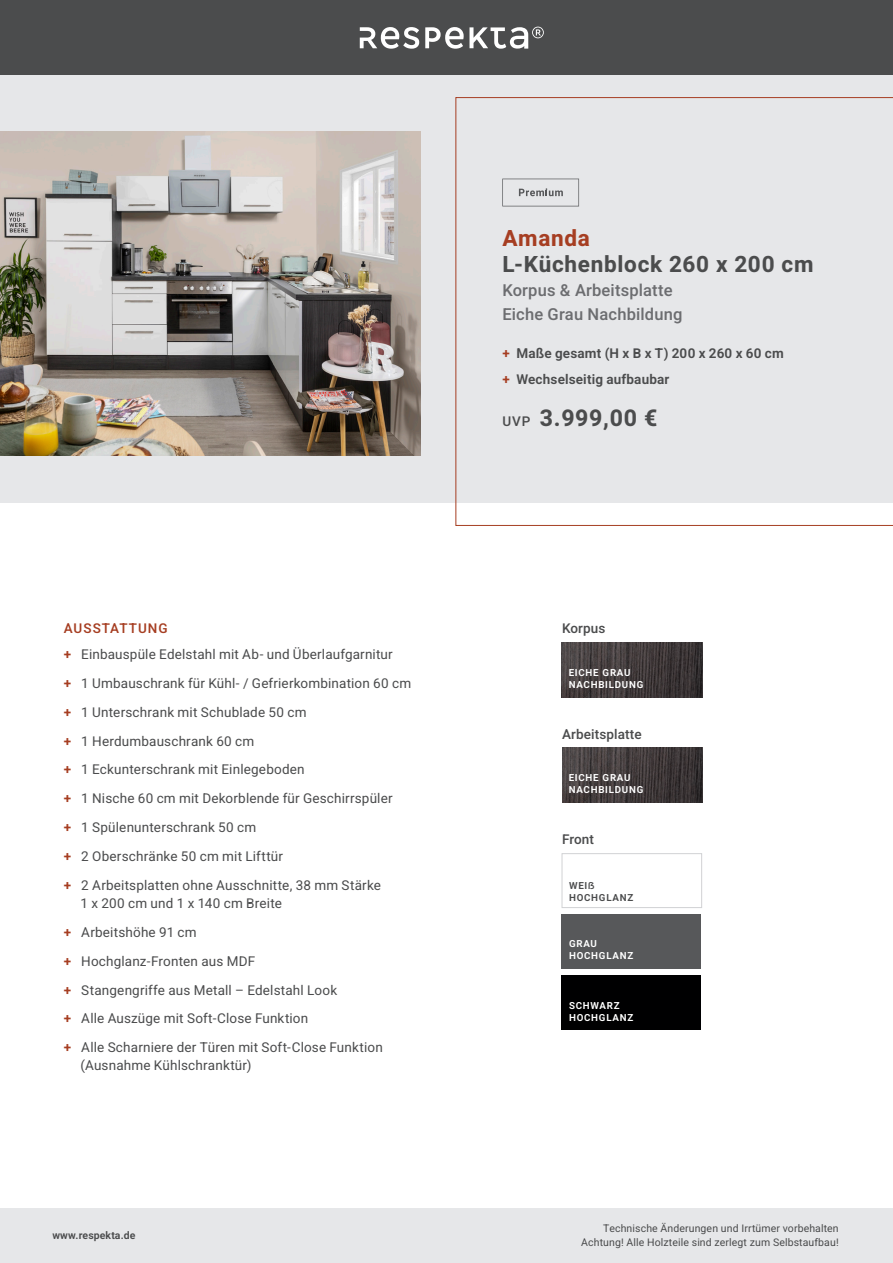
<style>
.page{position:relative;width:893px;height:1263px;background:#fff}
.page>*{position:absolute;margin:0;border:0;box-sizing:border-box;transform-origin:0 0}
.t1{font:700 23.1px "Heebo";color:#4b4c4d}
.t2{font:700 22.5px "Heebo";letter-spacing:.03em;color:#4b4c4d}
.t3{font:700 22.5px "Heebo";letter-spacing:.03em;color:#a63e22}
.t4{font:500 16.5px/24px "Heebo";letter-spacing:.01em;color:#6c6d70}
.Absatzformat_2{font:13.5px/18px "Heebo";letter-spacing:.015em;color:#4b4c4d}
.Absatzformat_2-2{font:600 13.5px "Heebo";letter-spacing:.01em;color:#4b4c4d}
.t5{font:500 13.5px "Heebo";letter-spacing:.01em;color:#4b4c4d}
.t6{font:500 13.5px "Heebo";letter-spacing:.075em;color:#a63e22}
.t7{font:10.5px/13.5px "Heebo";letter-spacing:.01em;color:#4b4c4d;text-align:right}
.t8{font:600 10.5px "Heebo";letter-spacing:.01em;color:#4b4c4d}
.t9{font:600 9.75px/12px "Heebo";letter-spacing:.075em;color:#fff}
.t10{font:600 9.75px "Heebo";letter-spacing:.075em;color:#4b4c4d}
.s1{font-weight:600;color:#a63e22}
.s2{color:#a63e22}
.s3{font-weight:500;font-size:13.5px}
.s4{font-weight:500}
</style>
<div class="page">
<div style="left:0;top:0;width:893px;height:75px;background:#4b4c4d"></div>
<div style="left:0;top:1208px;width:893px;height:55px;background:#e6e7e9"></div>
<svg style="left:360px;top:27px;width:59px;height:22px"></svg>
<svg style="left:425px;top:27px;width:119px;height:22px"></svg>
<div style="left:0;top:75px;width:893px;height:428px;background:#e6e7e9"></div>
<svg style="left:455px;top:97px;width:438px;height:429px"></svg>
<img style="left:0;top:131px;width:421px;height:324px">
<svg style="left:502px;top:179px;width:77px;height:27px"></svg>
<img style="left:562px;top:643px;width:140px;height:55px">
<img style="left:562px;top:748px;width:140px;height:54px">
<div style="left:562px;top:975px;width:139px;height:55px;background:#000001"></div>
<div style="left:562px;top:914px;width:139px;height:55px;background:#57585a"></div>
<div style="left:562px;top:853px;width:140px;height:55px;background:#fff;border:1px solid #d1d2d4"></div>
<p class="t6" style="left:64px;top:619px;width:105px">AUSSTATTUNG</p>
<p class="Absatzformat_2" style="left:64px;top:645px;width:331px"><span class="s1">+</span> Einbauspüle Edelstahl mit Ab- und Überlaufgarnitur</p>
<p class="Absatzformat_2" style="left:64px;top:674px;width:349px"><span class="s1">+</span> 1 Umbauschrank für Kühl- / Gefrierkombination 60 cm</p>
<p class="Absatzformat_2" style="left:64px;top:703px;width:244px"><span class="s1">+</span> 1 Unterschrank mit Schublade 50 cm</p>
<p class="Absatzformat_2" style="left:64px;top:732px;width:192px"><span class="s1">+</span> 1 Herdumbauschrank 60 cm</p>
<p class="Absatzformat_2" style="left:64px;top:761px;width:242px"><span class="s1">+</span> 1 Eckunterschrank mit Einlegeboden</p>
<p class="Absatzformat_2" style="left:64px;top:789px;width:330px"><span class="s1">+</span> 1 Nische 60 cm mit Dekorblende für Geschirrspüler</p>
<p class="Absatzformat_2" style="left:64px;top:818px;width:194px"><span class="s1">+</span> 1 Spülenunterschrank 50 cm</p>
<p class="Absatzformat_2" style="left:64px;top:847px;width:221px"><span class="s1">+</span> 2 Oberschränke 50 cm mit Lifttür</p>
<p class="Absatzformat_2" style="left:81px;top:876px;width:302px;text-indent:-17px"><span class="s1">+</span> 2 Arbeitsplatten ohne Ausschnitte, 38 mm Stärke<br>1 x 200 cm und 1 x 140 cm Breite</p>
<p class="Absatzformat_2" style="left:64px;top:923px;width:134px"><span class="s1">+</span> Arbeitshöhe 91 cm</p>
<p class="Absatzformat_2" style="left:64px;top:952px;width:193px"><span class="s1">+</span> Hochglanz-Fronten aus MDF</p>
<p class="Absatzformat_2" style="left:64px;top:981px;width:275px"><span class="s1">+</span> Stangengriffe aus Metall – Edelstahl Look</p>
<p class="Absatzformat_2" style="left:64px;top:1010px;width:246px"><span class="s1">+</span> Alle Auszüge mit Soft-Close Funktion</p>
<p class="Absatzformat_2" style="left:81px;top:1038px;width:304px;text-indent:-17px"><span class="s1">+</span> Alle Scharniere der Türen mit Soft-Close Funktion (Ausnahme Kühlschranktür)</p>
<p class="t3" style="left:502px;top:222px;width:89px">Amanda</p>
<p class="t2" style="left:502px;top:249px;width:313px">L-Küchenblock 260 x 200 cm</p>
<p class="t4" style="left:502px;top:278px;width:182px">Korpus &amp; Arbeitsplatte<br>Eiche Grau Nachbildung</p>
<p class="Absatzformat_2-2" style="left:502px;top:344px;width:283px"><span class="s2">+</span> Maße gesamt (H x B x T) 200 x 260 x 60 cm</p>
<p class="Absatzformat_2-2" style="left:502px;top:369px;width:169px"><span class="s2">+</span> Wechselseitig aufbaubar</p>
<p class="t1" style="left:502px;top:402px;width:157px"><span class="s3">UVP</span> 3.999,00 €</p>
<p class="t5" style="left:562px;top:619px;width:45px">Korpus</p>
<p class="t9" style="left:569px;top:667px;width:63px">EICHE GRAU</p>
<p class="t9" style="left:569px;top:679px;width:76px">NACHBILDUNG</p>
<p class="t5" style="left:562px;top:725px;width:81px">Arbeitsplatte</p>
<p class="t9" style="left:569px;top:771px;width:63px">EICHE GRAU</p>
<p class="t9" style="left:569px;top:783px;width:76px">NACHBILDUNG</p>
<p class="t5" style="left:562px;top:830px;width:34px">Front</p>
<p class="t10" style="left:569px;top:878px;width:27px">WEI<span class="s4">ẞ</span></p>
<p class="t10" style="left:569px;top:890px;width:66px">HOCHGLANZ</p>
<p class="t9" style="left:569px;top:938px;width:66px">GRAU<br>HOCHGLANZ</p>
<p class="t9" style="left:569px;top:999px;width:66px">SCHWARZ<br>HOCHGLANZ</p>
<p class="t8" style="left:52px;top:1228px;width:85px">www.respekta.de</p>
<p class="t7" style="left:581px;top:1222px;width:259px">Technische Änderungen und Irrtümer vorbehalten<br>Achtung! Alle Holzteile sind zerlegt zum Selbstaufbau!</p>
</div>
